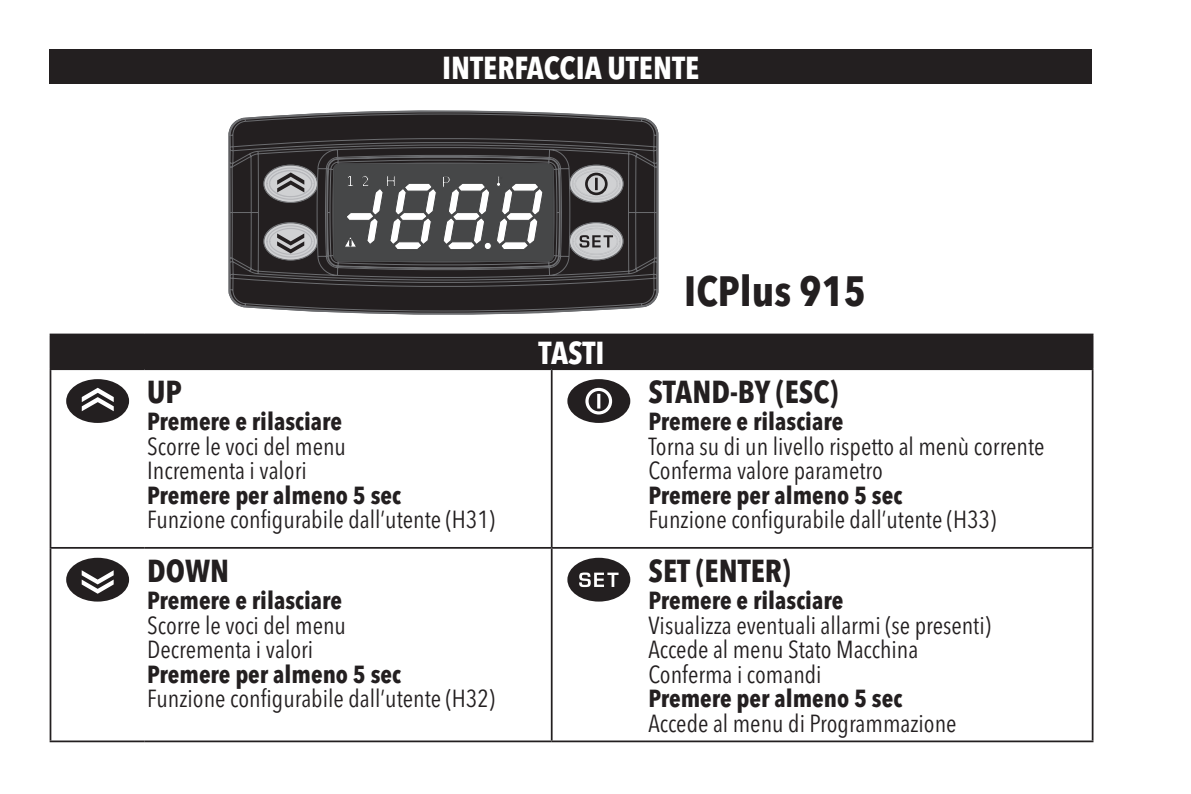
<style>
.page{position:relative;width:1191px;height:794px;background:#fff}
.page>*{position:absolute;margin:0;border:0;box-sizing:border-box;transform-origin:0 0}
.t1{font:700 condensed 42px "Avenir Next LT Pro";color:#231f20}
.t2{font:700 condensed 31.5px "Avenir Next LT Pro";color:#231f20}
.t3{font:700 condensed 31.5px "Avenir Next LT Pro";color:#fff}
.t4{font:condensed 24.5px "Avenir Next LT Pro";color:#231f20}
.t5{font:700 condensed 24.5px "Avenir Next LT Pro";color:#231f20}
</style>
<div class="page">
<div style="left:50px;top:50px;width:1041px;height:34px;background:#231f20"></div>
<div style="left:50px;top:334px;width:1042px;height:35px;background:#231f20"></div>
<hr style="left:50px;top:333px;width:95px;height:2px;background:#231f20">
<hr style="left:145px;top:333px;width:407px;height:2px;background:#231f20">
<hr style="left:552px;top:333px;width:94px;height:2px;background:#231f20">
<hr style="left:646px;top:333px;width:447px;height:2px;background:#231f20">
<hr style="left:1091px;top:335px;width:2px;height:33px;background:#231f20">
<hr style="left:50px;top:368px;width:95px;height:2px;background:#231f20">
<hr style="left:50px;top:370px;width:1px;height:177px;background:#231f20">
<hr style="left:145px;top:368px;width:407px;height:2px;background:#231f20">
<hr style="left:552px;top:368px;width:94px;height:2px;background:#231f20">
<hr style="left:551px;top:370px;width:1px;height:177px;background:#231f20">
<hr style="left:646px;top:368px;width:447px;height:2px;background:#231f20">
<hr style="left:1091px;top:370px;width:2px;height:177px;background:#231f20">
<hr style="left:50px;top:547px;width:95px;height:2px;background:#231f20">
<hr style="left:50px;top:549px;width:1px;height:191px;background:#231f20">
<hr style="left:145px;top:547px;width:407px;height:2px;background:#231f20">
<hr style="left:552px;top:547px;width:94px;height:2px;background:#231f20">
<hr style="left:551px;top:549px;width:1px;height:191px;background:#231f20">
<hr style="left:646px;top:547px;width:447px;height:2px;background:#231f20">
<hr style="left:1091px;top:549px;width:2px;height:191px;background:#231f20">
<hr style="left:50px;top:740px;width:95px;height:2px;background:#231f20">
<hr style="left:145px;top:740px;width:407px;height:2px;background:#231f20">
<hr style="left:552px;top:740px;width:94px;height:2px;background:#231f20">
<hr style="left:646px;top:740px;width:447px;height:2px;background:#231f20">
<svg style="left:228px;top:111px;width:430px;height:203px"></svg>
<svg style="left:228px;top:117px;width:329px;height:147px"></svg>
<svg style="left:264px;top:165px;width:53px;height:37px"></svg>
<div style="left:263px;top:165px;width:55px;height:38px;border:1px solid #6c6d70;border-radius:50%"></div>
<div style="left:263px;top:222px;width:55px;height:38px;border:1px solid #6c6d70;border-radius:50%"></div>
<div style="left:569px;top:165px;width:54px;height:38px;border:1px solid #6c6d70;border-radius:50%"></div>
<svg style="left:569px;top:223px;width:54px;height:37px"></svg>
<div style="left:569px;top:222px;width:54px;height:38px;border:1px solid #6c6d70;border-radius:50%"></div>
<svg style="left:266px;top:167px;width:49px;height:33px"></svg>
<svg style="left:264px;top:223px;width:53px;height:36px"></svg>
<svg style="left:571px;top:225px;width:50px;height:33px"></svg>
<div style="left:334px;top:164px;width:219px;height:97px;background:#464748;border-radius:5px"></div>
<div style="left:334px;top:164px;width:219px;height:97px;border:1px solid #424344;border-radius:5px"></div>
<svg style="left:443px;top:176px;width:46px;height:73px"></svg>
<svg style="left:345px;top:176px;width:91px;height:73px"></svg>
<svg style="left:497px;top:176px;width:46px;height:73px"></svg>
<div style="left:484px;top:242px;width:7px;height:8px;background:#fff;border-radius:50%"></div>
<div style="left:484px;top:242px;width:7px;height:8px;border:1px solid #424344;border-radius:50%"></div>
<svg style="left:571px;top:167px;width:50px;height:34px"></svg>
<div style="left:66px;top:379px;width:63px;height:44px;background:#231f20;border-radius:50%"></div>
<svg style="left:82px;top:388px;width:32px;height:23px"></svg>
<div style="left:567px;top:379px;width:63px;height:44px;background:#231f20;border-radius:50%"></div>
<svg style="left:585px;top:387px;width:28px;height:28px"></svg>
<div style="left:66px;top:558px;width:63px;height:43px;background:#231f20;border-radius:50%"></div>
<svg style="left:82px;top:570px;width:32px;height:24px"></svg>
<div style="left:567px;top:558px;width:63px;height:43px;background:#231f20;border-radius:50%"></div>
<svg style="left:579px;top:572px;width:39px;height:15px"></svg>
<p class="t3" style="left:442px;top:49px;width:259px">INTERFACCIA UTENTE</p>
<p class="t2" style="left:147px;top:372px;width:36px">UP</p>
<p class="t5" style="left:147px;top:407px;width:196px">Premere e rilasciare</p>
<p class="t4" style="left:147px;top:431px;width:200px">Scorre le voci del menu</p>
<p class="t4" style="left:147px;top:456px;width:161px">Incrementa i valori</p>
<p class="t5" style="left:147px;top:480px;width:255px">Premere per almeno 5 sec</p>
<p class="t4" style="left:147px;top:505px;width:349px">Funzione configurabile dall’utente (H31)</p>
<p class="t2" style="left:147px;top:551px;width:84px">DOWN</p>
<p class="t5" style="left:147px;top:585px;width:196px">Premere e rilasciare</p>
<p class="t4" style="left:147px;top:610px;width:200px">Scorre le voci del menu</p>
<p class="t4" style="left:147px;top:635px;width:167px">Decrementa i valori</p>
<p class="t5" style="left:147px;top:659px;width:255px">Premere per almeno 5 sec</p>
<p class="t4" style="left:147px;top:684px;width:349px">Funzione configurabile dall’utente (H32)</p>
<p class="t3" style="left:538px;top:333px;width:68px">TASTI</p>
<p class="t1" style="left:684px;top:266px;width:183px">ICPlus 915</p>
<p class="t2" style="left:648px;top:372px;width:191px">STAND-BY (ESC)</p>
<p class="t5" style="left:648px;top:407px;width:196px">Premere e rilasciare</p>
<p class="t4" style="left:648px;top:431px;width:397px">Torna su di un livello rispetto al menù corrente</p>
<p class="t4" style="left:648px;top:456px;width:236px">Conferma valore parametro</p>
<p class="t5" style="left:648px;top:480px;width:255px">Premere per almeno 5 sec</p>
<p class="t4" style="left:648px;top:505px;width:349px">Funzione configurabile dall’utente (H33)</p>
<p class="t2" style="left:648px;top:551px;width:144px">SET (ENTER)</p>
<p class="t5" style="left:648px;top:585px;width:196px">Premere e rilasciare</p>
<p class="t4" style="left:648px;top:610px;width:344px">Visualizza eventuali allarmi (se presenti)</p>
<p class="t4" style="left:648px;top:635px;width:271px">Accede al menu Stato Macchina</p>
<p class="t4" style="left:648px;top:659px;width:175px">Conferma i comandi</p>
<p class="t5" style="left:648px;top:683px;width:255px">Premere per almeno 5 sec</p>
<p class="t4" style="left:648px;top:708px;width:310px">Accede al menu di Programmazione</p>
</div>
